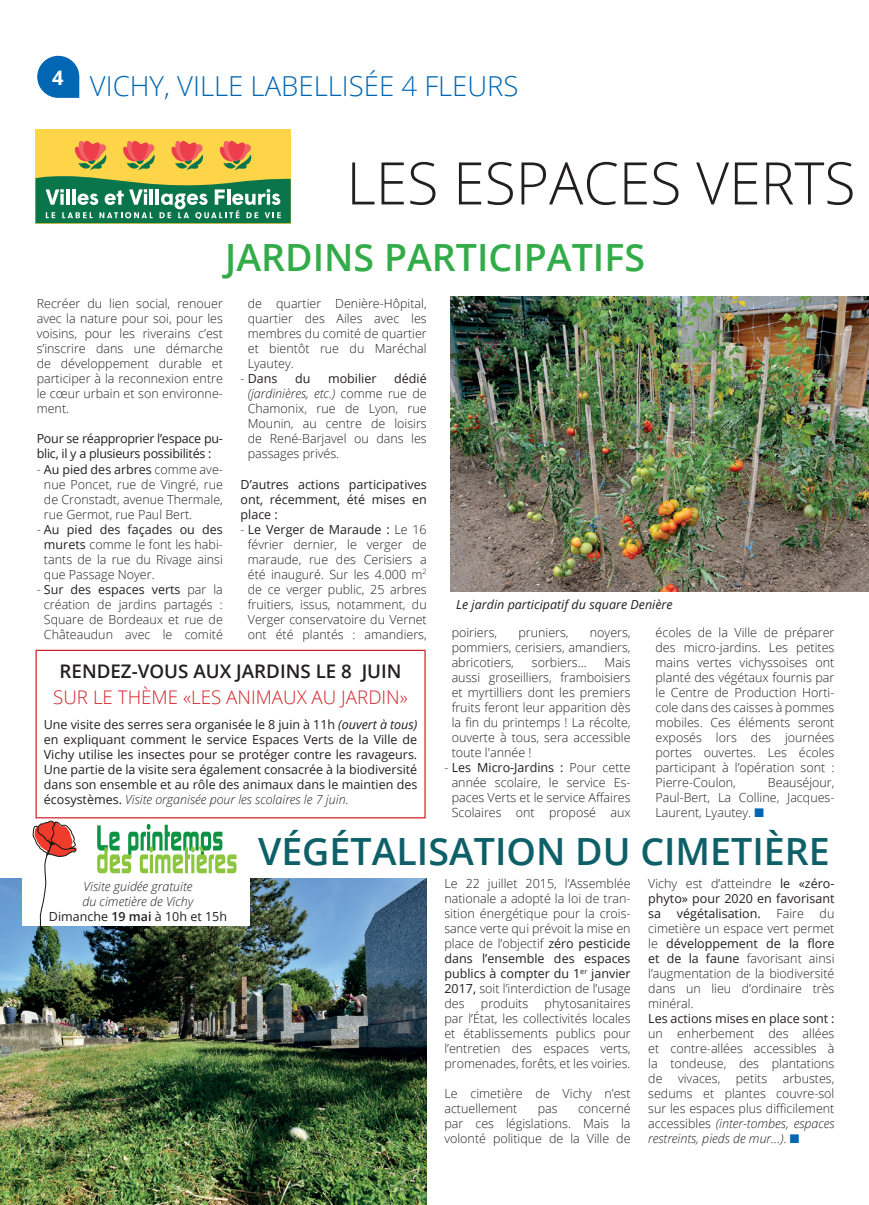
<style>
.page{position:relative;width:869px;height:1205px;background:#fff}
.page>*{position:absolute;margin:0;border:0;box-sizing:border-box;transform-origin:0 0}
.t1{font:300 58.75px "Open Sans";color:#231f20}
.t2{font:600 37.5px "Open Sans";color:#0e6068}
.t3{font:600 37.5px "Open Sans";color:#32ac49}
.t4{font:300 27.5px "Open Sans";color:#0166b3}
.t5{font:700 20px "Open Sans";color:#fff}
.t6{font:300 18.75px "Open Sans";color:#d1232a}
.t7{font:600 18.75px "Open Sans";color:#231f20}
.t8{font:300 12.5px/15px "Open Sans";color:#231f20;text-align:justify}
.t9{font:12.5px/15px "Open Sans";color:#231f20;text-align:justify}
.t10{font:12.5px/15px "Open Sans";letter-spacing:-.02em;color:#231f20}
.t11{font:italic 300 12.5px/15px "Open Sans";color:#231f20;text-align:center}
.t12{font:italic 12.5px "Open Sans";color:#231f20}
.s1{font-weight:400}
.s2{font-weight:300}
.s3{font-style:italic}
.s4{font-weight:300;font-style:italic}
.s5{color:#0166b3}
.s6{font-weight:400;font-style:normal}
.s7{font-weight:600;font-style:normal}
</style>
<div class="page">
<svg style="left:37px;top:56px;width:42px;height:42px"></svg>
<div style="left:35px;top:650px;width:390px;height:168px;border:1px solid #d1232a"></div>
<img style="left:0;top:878px;width:426px;height:327px">
<img style="left:450px;top:296px;width:418px;height:296px">
<div style="left:35px;top:129px;width:255px;height:94px;background:#fed549"></div>
<svg style="left:35px;top:140px;width:255px;height:83px"></svg>
<div style="left:22px;top:821px;width:227px;height:104px;background:#fff"></div>
<svg style="left:97px;top:824px;width:139px;height:49px"></svg>
<svg style="left:33px;top:820px;width:44px;height:113px"></svg>
<h3 class="t5" style="left:52px;top:64px;width:13px">4</h3>
<h3 class="t4" style="left:90px;top:67px;width:430px">VICHY, VILLE LABELLISÉE 4 FLEURS</h3>
<h1 class="t1" style="left:346px;top:143px;width:510px">LES ESPACES VERTS</h1>
<h2 class="t3" style="left:225px;top:232px;width:421px">JARDINS PARTICIPATIFS</h2>
<p class="t8" style="left:37px;top:296px;width:188px">Recréer du lien social, renouer avec la nature pour soi, pour les voisins, pour les riverains c’est s’inscrire dans une démarche de développement durable et participer à la reconnexion entre le cœur urbain et son environne&shy;ment.</p>
<p class="t10" style="left:37px;top:431px;width:188px">Pour se réapproprier l’espace pu&shy;blic, il y a plusieurs possibilités :</p>
<p class="t8" style="left:44px;top:461px;width:180px;text-indent:-7px">- <span class="s1">Au pied des arbres</span> comme ave&shy;nue Poncet, rue de Vingré, rue de Cronstadt, avenue Thermale, rue Germot, rue Paul Bert.</p>
<p class="t8" style="left:44px;top:521px;width:180px;text-indent:-7px">- <span class="s1">Au pied des façades ou des murets</span> comme le font les habi&shy;tants de la rue du Rivage ainsi que Passage Noyer.</p>
<p class="t8" style="left:37px;top:581px;width:188px;text-align:center">- <span class="s1">Sur des espaces verts</span> par la création de jardins partagés :<br>Square de Bordeaux et rue de<br>Châteaudun avec le comité</p>
<p class="t8" style="left:248px;top:296px;width:180px">de quartier Denière-Hôpital, quartier des Ailes avec les membres du comité de quartier et bientôt rue du Maréchal Lyautey.</p>
<p class="t9" style="left:240px;top:371px;width:38px"><span class="s2">-</span> Dans</p>
<p class="t9" style="left:295px;top:371px;width:17px">du</p>
<p class="t9" style="left:328px;top:371px;width:50px">mobilier</p>
<p class="t8" style="left:248px;top:371px;width:180px;text-indent:146px"><span class="s1">dédié </span><span class="s3">(jardinières, etc.)</span> comme rue de Chamonix, rue de Lyon, rue Mounin, au centre de loisirs de René-Barjavel ou dans les passages privés.</p>
<p class="t9" style="left:240px;top:476px;width:188px">D’autres actions participatives ont, récemment, été mises en place :</p>
<p class="t8" style="left:240px;top:521px;width:188px;text-align:center">- <span class="s1">Le Verger de Maraude :</span> Le 16 février dernier, le verger de maraude, rue des Cerisiers a été inauguré. Sur les 4.000 m<sup>2 </sup>de ce verger public, 25 arbres fruitiers, issus, notamment, du<br>Verger conservatoire du Vernet ont été plantés : amandiers,</p>
<h3 class="t7" style="left:59px;top:658px;width:343px">RENDEZ-VOUS AUX JARDINS LE 8 JUIN</h3>
<h3 class="t6" style="left:53px;top:685px;width:356px">SUR LE THÈME «LES ANIMAUX AU JARDIN»</h3>
<p class="t9" style="left:44px;top:717px;width:375px">Une visite des serres sera organisée le 8 juin à 11h <span class="s3">(ouvert à tous) </span>en expliquant comment le service Espaces Verts de la Ville de Vichy utilise les insectes pour se protéger contre les ravageurs.<br>Une partie de la visite sera également consacrée à la biodiversité dans son ensemble et au rôle des animaux dans le maintien des écosystèmes. <span class="s4">Visite organisée pour les scolaires le 7 juin.</span></p>
<p class="t12" style="left:456px;top:596px;width:218px">Le jardin participatif du square Denière</p>
<p class="t8" style="left:451px;top:624px;width:47px">poiriers,</p>
<p class="t8" style="left:518px;top:624px;width:52px">pruniers,</p>
<p class="t8" style="left:451px;top:624px;width:180px;text-indent:138px">noyers, pommiers, cerisiers, amandiers, abricotiers,</p>
<p class="t8" style="left:531px;top:654px;width:56px">sorbiers...</p>
<p class="t8" style="left:451px;top:654px;width:180px;text-indent:153px">Mais aussi groseilliers, framboisiers et myrtilliers dont les premiers fruits feront leur apparition dès la fin du printemps ! La récolte, ouverte à tous, sera accessible toute l'année !</p>
<p class="t8" style="left:444px;top:759px;width:188px;text-align:center">- <span class="s1">Les Micro-Jardins :</span> Pour cette année scolaire, le service Es&shy;paces Verts et le service Affaires<br>Scolaires ont proposé aux</p>
<p class="t8" style="left:655px;top:624px;width:180px">écoles de la Ville de préparer des micro-jardins. Les petites mains vertes vichyssoises ont planté des végétaux fournis par le Centre de Production Horti&shy;cole dans des caisses à pommes mobiles. Ces éléments seront exposés lors des journées portes ouvertes. Les écoles participant à l’opération sont :<br>Pierre-Coulon,</p>
<p class="t8" style="left:655px;top:774px;width:180px;text-indent:112px">Beauséjour, Paul-Bert, La Colline, Jacques-Laurent, Lyautey. <span class="s5">■</span></p>
<p class="t11" style="left:49px;top:878px;width:179px">Visite guidée gratuite<br>du cimetière de Vichy<br><span class="s6">Dimanche</span> <span class="s7">19 mai</span> <span class="s6">à 10h et 15h</span></p>
<h2 class="t2" style="left:258px;top:825px;width:573px">VÉGÉTALISATION DU CIMETIÈRE</h2>
<p class="t8" style="left:444px;top:875px;width:188px">Le 22 juillet 2015, l’Assemblée nationale a adopté la loi de tran&shy;sition énergétique pour la crois&shy;sance verte qui prévoit la mise en place de l’objectif <span class="s1">zéro pesticide dans l’ensemble des espaces publics à compter du 1</span><sup>er</sup> <span class="s1">janvier 2017,</span> soit l’interdiction de l’usage des</p>
<p class="t8" style="left:444px;top:995px;width:188px;text-indent:100px">phytosanitaires par l’État, les collectivités locales et établissements publics pour l’entretien des espaces verts, promenades, forêts, et les voiries.</p>
<p class="t8" style="left:444px;top:1085px;width:188px">Le cimetière de Vichy n’est actuellement</p>
<p class="t8" style="left:480px;top:995px;width:49px">produits</p>
<p class="t8" style="left:444px;top:1100px;width:188px;text-indent:133px">concerné par ces législations. Mais la volonté politique de la Ville de</p>
<p class="t8" style="left:537px;top:1100px;width:21px">pas</p>
<p class="t9" style="left:648px;top:875px;width:188px"><span class="s2">Vichy est d’atteindre</span> le «zéro&shy;phyto» pour 2020 en favorisant sa</p>
<p class="t8" style="left:648px;top:905px;width:188px;text-indent:171px">du cimetière un espace vert permet le <span class="s1">développement de la flore et de la faune</span> favorisant ainsi l’augmentation de la biodiversité dans un lieu d’ordinaire très minéral.</p>
<p class="t9" style="left:648px;top:1010px;width:188px">Les actions mises en place sont :</p>
<p class="t8" style="left:648px;top:1025px;width:188px">un enherbement des allées et contre-allées accessibles à la tondeuse, des plantations de vivaces, petits arbustes, sedums et plantes couvre-sol sur les espaces plus difficilement accessibles <span class="s3">(inter-tombes, espaces restreints, pieds de mur…)</span>. <span class="s5">■</span></p>
<p class="t9" style="left:676px;top:905px;width:85px">végétalisation.</p>
<p class="t8" style="left:776px;top:905px;width:29px">Faire</p>
</div>
